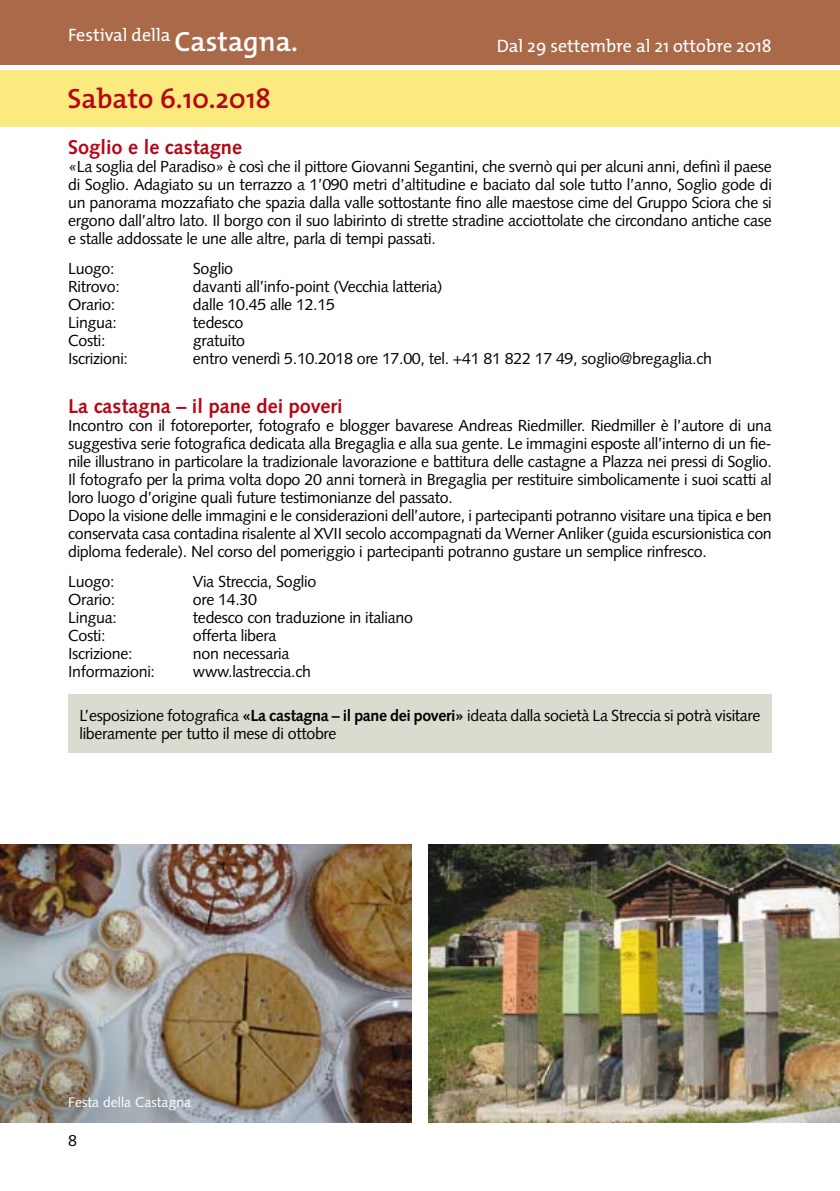
<style>
.page{position:relative;width:840px;height:1191px;background:#fff}
.page>*{position:absolute;margin:0;border:0;box-sizing:border-box;transform-origin:0 0}
.t1{font:600 28px "The Mix";color:#b40717}
.t2{font:700 20px "Syntax";color:#b40717}
.t3{font:18px "The Mix";color:#fff}
.t4{font:16px/18px "Syntax";letter-spacing:-.02em;color:#000}
.t5{font:14px "Syntax";color:#fff}
.s1{font-weight:600;font-size:28px}
.s2{font-weight:700}
</style>
<div class="page">
<div style="left:68px;top:694px;width:703px;height:58px;background:#dcdbcf"></div>
<div style="left:0;top:70px;width:839px;height:57px;background:#fbea7d"></div>
<div style="left:0;top:0;width:839px;height:65px;background:#aa6a4a"></div>
<img style="left:428px;top:844px;width:411px;height:279px">
<img style="left:0;top:844px;width:411px;height:279px">
<p class="t3" style="left:68px;top:20px;width:231px">Festival della <span class="s1">Castagna.</span></p>
<p class="t3" style="left:496px;top:30px;width:276px">Dal 29 settembre al 21 ottobre 2018</p>
<h1 class="t1" style="left:67px;top:75px;width:205px">Sabato 6.10.2018</h1>
<p class="t2" style="left:68px;top:135px;width:175px">Soglio e le castagne</p>
<p class="t4" style="left:68px;top:157px;width:705px;text-align:justify">«La soglia del Paradiso» è così che il pittore Giovanni Segantini, che svernò qui per alcuni anni, definì il paese di Soglio. Adagiato su un terrazzo a 1’090 metri d’altitudine e baciato dal sole tutto l’anno, Soglio gode di un panorama mozzafiato che spazia dalla valle sottostante fino alle maestose cime del Gruppo Sciora che si ergono dall’altro lato. Il borgo con il suo labirinto di strette stradine acciottolate che circondano antiche case e stalle addossate le une alle altre, parla di tempi passati.</p>
<p class="t4" style="left:68px;top:259px;width:48px">Luogo:</p>
<p class="t4" style="left:193px;top:259px;width:42px">Soglio</p>
<p class="t4" style="left:68px;top:277px;width:53px">Ritrovo:</p>
<p class="t4" style="left:193px;top:277px;width:251px">davanti all’info-point (Vecchia latteria)</p>
<p class="t4" style="left:68px;top:295px;width:48px">Orario:</p>
<p class="t4" style="left:193px;top:295px;width:143px">dalle 10.45 alle 12.15</p>
<p class="t4" style="left:68px;top:313px;width:50px">Lingua:</p>
<p class="t4" style="left:193px;top:313px;width:52px">tedesco</p>
<p class="t4" style="left:68px;top:331px;width:39px">Costi:</p>
<p class="t4" style="left:193px;top:331px;width:53px">gratuito</p>
<p class="t4" style="left:68px;top:349px;width:61px">Iscrizioni:</p>
<p class="t4" style="left:193px;top:349px;width:520px">entro venerdì 5.10.2018 ore 17.00, tel. +41 81 822 17 49, soglio@bregaglia.ch</p>
<p class="t2" style="left:68px;top:395px;width:276px">La castagna – il pane dei poveri</p>
<p class="t4" style="left:68px;top:417px;width:705px">Incontro con il fotoreporter, fotografo e blogger bavarese Andreas Riedmiller. Riedmiller è l’autore di una suggestiva serie fotografica dedicata alla Bregaglia e alla sua gente. Le immagini esposte all’interno di un fie&shy;nile illustrano in particolare la tradizionale lavorazione e battitura delle castagne a Plazza nei pressi di Soglio.<br>Il fotografo per la prima volta dopo 20 anni tornerà in Bregaglia per restituire simbolicamente i suoi scatti al loro luogo d’origine quali future testimonianze del passato.<br>Dopo la visione delle immagini e le considerazioni dell’autore, i partecipanti potranno visitare una tipica e ben conservata casa contadina risalente al XVII secolo accompagnati da Werner Anliker (guida escursionistica con diploma federale). Nel corso del pomeriggio i partecipanti potranno gustare un semplice rinfresco.</p>
<p class="t4" style="left:68px;top:573px;width:48px">Luogo:</p>
<p class="t4" style="left:193px;top:573px;width:125px">Via Streccia, Soglio</p>
<p class="t4" style="left:68px;top:591px;width:48px">Orario:</p>
<p class="t4" style="left:193px;top:591px;width:65px">ore 14.30</p>
<p class="t4" style="left:68px;top:609px;width:50px">Lingua:</p>
<p class="t4" style="left:193px;top:609px;width:221px">tedesco con traduzione in italiano</p>
<p class="t4" style="left:68px;top:627px;width:39px">Costi:</p>
<p class="t4" style="left:193px;top:627px;width:85px">offerta libera</p>
<p class="t4" style="left:68px;top:645px;width:66px">Iscrizione:</p>
<p class="t4" style="left:193px;top:645px;width:98px">non necessaria</p>
<p class="t4" style="left:68px;top:663px;width:88px">Informazioni:</p>
<p class="t4" style="left:193px;top:663px;width:119px">www.lastreccia.ch</p>
<p class="t4" style="left:79px;top:707px;width:682px">L’esposizione fotografica <span class="s2">«La castagna – il pane dei poveri»</span> ideata dalla società La Streccia si potrà visitare liberamente per tutto il mese di ottobre</p>
<p class="t5" style="left:68px;top:1093px;width:124px">Festa della Castagna</p>
<p class="t4" style="left:68px;top:1131px;width:10px">8</p>
</div>
